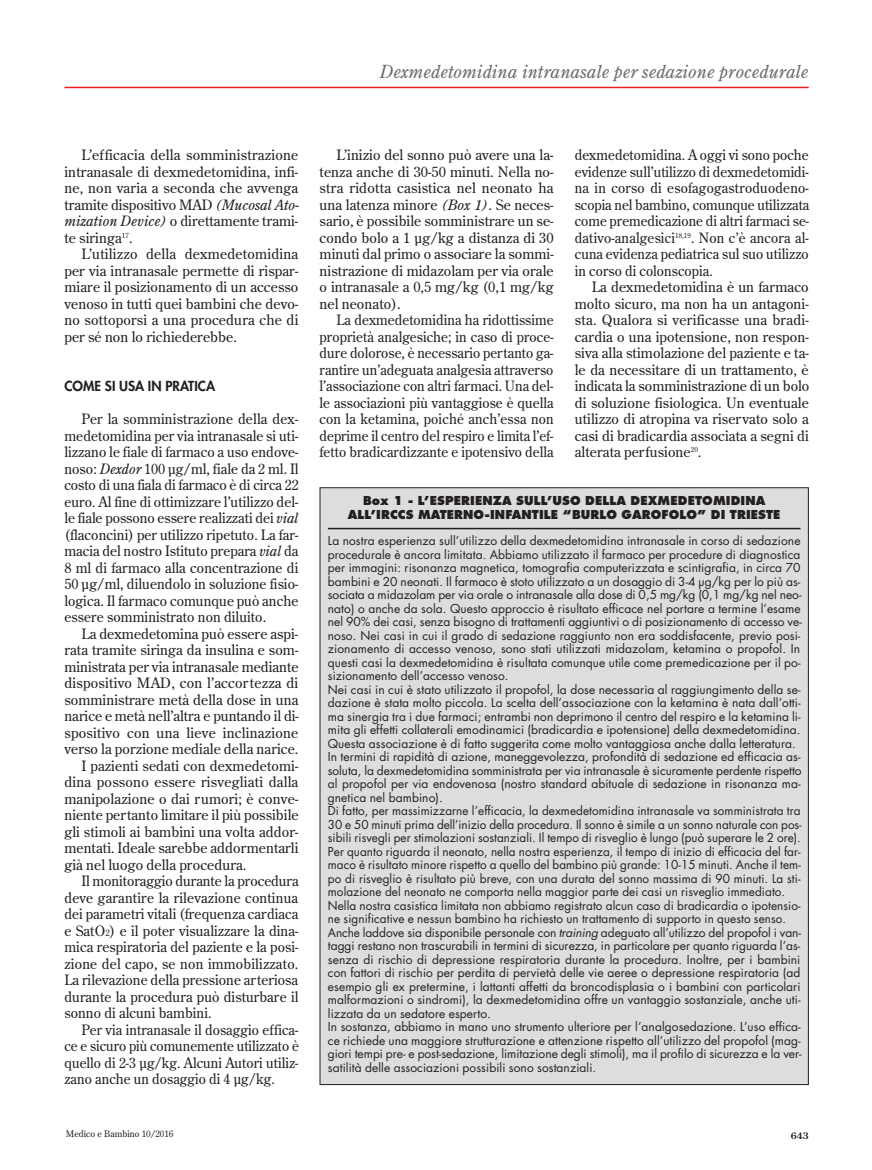
<style>
.page{position:relative;width:872px;height:1170px;background:#fff}
.page>*{position:absolute;margin:0;border:0;box-sizing:border-box;transform-origin:0 0}
.t1{font:italic 18px "Century Old Style";letter-spacing:.005em;color:#6c6d70}
.t2{font:14.25px/16.5px "Century Old Style";letter-spacing:.005em;color:#231f20;text-align:justify}
.t3{font:14.25px/16.5px "Century Old Style";letter-spacing:.005em;color:#231f20;text-align:justify;scale:.96 1}
.t4{font:800 13.5px "Futura";letter-spacing:.005em;color:#231f20}
.t5{font:12px/13.5px "Futura";letter-spacing:.005em;color:#231f20}
.t6{font:800 12px/13.5px "Futura";letter-spacing:.01em;color:#231f20;text-align:center}
.t7{font:9px "Century Old Style";color:#231f20}
.t8{font:700 9px "Century Old Style";color:#231f20}
.s1{font-style:italic}
.s2{font-size:9px}
</style>
<div class="page">
<hr style="left:64px;top:87px;width:745px;height:1px;background:#ee1d23">
<div style="left:320px;top:488px;width:488px;height:597px;background:#dcdddf"></div>
<hr style="left:328px;top:528px;width:472px;height:1px;background:#231f20">
<h1 class="t1" style="left:380px;top:60px;width:430px">Dexmedetomidina intranasale per sedazione procedurale</h1>
<p class="t2" style="left:64px;top:147px;width:236px;text-indent:17px">L’efficacia della somministrazione intranasale di dexmedetomidina, infi&shy;ne, non varia a seconda che avvenga tramite dispositivo MAD <span class="s1">(Mucosal Ato&shy;mization Device)</span> o direttamente trami&shy;te siringa<sup>17</sup>.</p>
<p class="t2" style="left:64px;top:246px;width:236px;text-indent:17px">L’utilizzo della dexmedetomidina per via intranasale permette di rispar&shy;miare il posizionamento di un accesso venoso in tutti quei bambini che devo&shy;no sottoporsi a una procedura che di per sé non lo richiederebbe.</p>
<p class="t4" style="left:64px;top:377px;width:152px">COME SI USA IN PRATICA</p>
<p class="t2" style="left:64px;top:411px;width:236px;text-indent:17px">Per la somministrazione della dex&shy;medetomidina per via intranasale si uti&shy;lizzano le fiale di farmaco a uso endove&shy;noso: <span class="s1">Dexdor</span> 100 µg/ml, fiale da 2 ml. Il costo di una fiala di farmaco è di circa 22 euro. Al fine di ottimizzare l’utilizzo del&shy;le fiale possono essere realizzati dei <span class="s1">vial </span>(flaconcini) per utilizzo ripetuto. La far&shy;macia del nostro Istituto prepara <span class="s1">vial</span> da 8 ml di farmaco alla concentrazione di 50 µg/ml, diluendolo in soluzione fisio&shy;logica. Il farmaco comunque può anche essere somministrato non diluito.</p>
<p class="t2" style="left:81px;top:625px;width:218px">La dexmedetomina può essere aspi-</p>
<p class="t2" style="left:64px;top:642px;width:235px">rata tramite siringa da insulina e som-</p>
<p class="t2" style="left:64px;top:658px;width:236px">ministrata per via intranasale mediante</p>
<p class="t2" style="left:64px;top:675px;width:235px">dispositivo MAD, con l’accortezza di</p>
<p class="t2" style="left:64px;top:691px;width:235px">somministrare metà della dose in una</p>
<p class="t2" style="left:64px;top:708px;width:236px">narice e metà nell’altra e puntando il di-</p>
<p class="t2" style="left:64px;top:724px;width:235px">spositivo con una lieve inclinazione</p>
<p class="t2" style="left:64px;top:741px;width:235px">verso la porzione mediale della narice.</p>
<p class="t2" style="left:81px;top:757px;width:218px">I pazienti sedati con dexmedetomi-</p>
<p class="t2" style="left:64px;top:774px;width:235px">dina possono essere risvegliati dalla</p>
<p class="t2" style="left:64px;top:790px;width:235px">manipolazione o dai rumori; è conve-</p>
<p class="t2" style="left:64px;top:807px;width:236px">niente pertanto limitare il più possibile</p>
<p class="t2" style="left:64px;top:823px;width:235px">gli stimoli ai bambini una volta addor-</p>
<p class="t2" style="left:64px;top:840px;width:235px">mentati. Ideale sarebbe addormentarli</p>
<p class="t2" style="left:64px;top:856px;width:183px">già nel luogo della procedura.</p>
<p class="t2" style="left:81px;top:873px;width:219px">Il monitoraggio durante la procedura</p>
<p class="t2" style="left:64px;top:889px;width:235px">deve garantire la rilevazione continua</p>
<p class="t2" style="left:64px;top:906px;width:235px">dei parametri vitali (frequenza cardiaca</p>
<p class="t2" style="left:64px;top:922px;width:235px">e SatO<span class="s2">2</span>) e il poter visualizzare la dina-</p>
<p class="t2" style="left:64px;top:939px;width:236px">mica respiratoria del paziente e la posi-</p>
<p class="t2" style="left:64px;top:955px;width:235px">zione del capo, se non immobilizzato.</p>
<p class="t2" style="left:64px;top:972px;width:235px">La rilevazione della pressione arteriosa</p>
<p class="t2" style="left:64px;top:988px;width:235px">durante la procedura può disturbare il</p>
<p class="t2" style="left:64px;top:1005px;width:149px">sonno di alcuni bambini.</p>
<p class="t3" style="left:81px;top:1021px;width:227px">Per via intranasale il dosaggio effica-</p>
<p class="t3" style="left:64px;top:1038px;width:246px">ce e sicuro più comunemente utilizzato è</p>
<p class="t3" style="left:64px;top:1054px;width:245px">quello di 2-3 µg/kg. Alcuni Autori utiliz-</p>
<p class="t3" style="left:64px;top:1071px;width:221px">zano anche un dosaggio di 4 µg/kg.</p>
<p class="t2" style="left:320px;top:147px;width:236px;text-indent:17px">L’inizio del sonno può avere una la&shy;tenza anche di 30-50 minuti. Nella no&shy;stra ridotta casistica nel neonato ha una latenza minore <span class="s1">(Box 1)</span>. Se neces&shy;sario, è possibile somministrare un se&shy;condo bolo a 1 µg/kg a distanza di 30 minuti dal primo o associare la sommi&shy;nistrazione di midazolam per via orale o intranasale a 0,5 mg/kg (0,1 mg/kg nel neonato).</p>
<p class="t3" style="left:320px;top:312px;width:245px;text-indent:17px">La dexmedetomidina ha ridottissime proprietà analgesiche; in caso di proce&shy;dure dolorose, è necessario pertanto ga&shy;rantire un’adeguata analgesia attraverso l’associazione con altri farmaci. Una del&shy;le associazioni più vantaggiose è quella con la ketamina, poiché anch’essa non deprime il centro del respiro e limita l’ef&shy;fetto bradicardizzante e ipotensivo della</p>
<p class="t3" style="left:575px;top:147px;width:246px">dexmedetomidina. A oggi vi sono poche evidenze sull’utilizzo di dexmedetomidi&shy;na in corso di esofagogastroduodeno&shy;scopia nel bambino, comunque utilizzata come premedicazione di altri farmaci se&shy;dativo-analgesici<sup>18,19</sup>. Non c’è ancora al&shy;cuna evidenza pediatrica sul suo utilizzo in corso di colonscopia.</p>
<p class="t2" style="left:575px;top:279px;width:236px;text-indent:17px">La dexmedetomidina è un farmaco molto sicuro, ma non ha un antagoni&shy;sta. Qualora si verificasse una bradi&shy;cardia o una ipotensione, non respon&shy;siva alla stimolazione del paziente e ta&shy;le da necessitare di un trattamento, è indicata la somministrazione di un bolo di soluzione fisiologica. Un eventuale utilizzo di atropina va riservato solo a casi di bradicardia associata a segni di alterata perfusione<sup>20</sup>.</p>
<p class="t6" style="left:348px;top:494px;width:434px">Box 1 - L’ESPERIENZA SULL’USO DELLA DEXMEDETOMIDINA<br>ALL’IRCCS MATERNO-INFANTILE “BURLO GAROFOLO” DI TRIESTE</p>
<p class="t5" style="left:328px;top:534px;width:475px">La nostra esperienza sull’utilizzo della dexmedetomidina intranasale in corso di sedazione procedurale è ancora limitata. Abbiamo utilizzato il farmaco per procedure di diagnostica per immagini: risonanza magnetica, tomografia computerizzata e scintigrafia, in circa 70 bambini e 20 neonati. Il farmaco è stoto utilizzato a un dosaggio di 3-4 µg/kg per lo più as&shy;sociata a midazolam per via orale o intranasale alla dose di 0,5 mg/kg (0,1 mg/kg nel neo&shy;nato) o anche da sola. Questo approccio è risultato efficace nel portare a termine l’esame nel 90% dei casi, senza bisogno di trattamenti aggiuntivi o di posizionamento di accesso ve&shy;noso. Nei casi in cui il grado di sedazione raggiunto non era soddisfacente, previo posi&shy;zionamento di accesso venoso, sono stati utilizzati midazolam, ketamina o propofol. In questi casi la dexmedetomidina è risultata comunque utile come premedicazione per il po&shy;sizionamento dell’accesso venoso.<br>Nei casi in cui è stato utilizzato il propofol, la dose necessaria al raggiungimento della se&shy;dazione è stata molto piccola. La scelta dell’associazione con la ketamina è nata dall’otti&shy;ma sinergia tra i due farmaci; entrambi non deprimono il centro del respiro e la ketamina li&shy;mita gli effetti collaterali emodinamici (bradicardia e ipotensione) della dexmedetomidina.<br>Questa associazione è di fatto suggerita come molto vantaggiosa anche dalla letteratura.<br>In termini di rapidità di azione, maneggevolezza, profondità di sedazione ed efficacia as&shy;soluta, la dexmedetomidina somministrata per via intranasale è sicuramente perdente rispetto al propofol per via endovenosa (nostro standard abituale di sedazione in risonanza ma&shy;gnetica nel bambino).<br>Di fatto, per massimizzarne l’efficacia, la dexmedetomidina intranasale va somministrata tra 30 e 50 minuti prima dell’inizio della procedura. Il sonno è simile a un sonno naturale con pos&shy;sibili risvegli per stimolazioni sostanziali. Il tempo di risveglio è lungo (può superare le 2 ore).<br>Per quanto riguarda il neonato, nella nostra esperienza, il tempo di inizio di efficacia del far&shy;maco è risultato minore rispetto a quello del bambino più grande: 10-15 minuti. Anche il tem&shy;po di risveglio è risultato più breve, con una durata del sonno massima di 90 minuti. La sti&shy;molazione del neonato ne comporta nella maggior parte dei casi un risveglio immediato.<br>Nella nostra casistica limitata non abbiamo registrato alcun caso di bradicardia o ipotensio&shy;ne significative e nessun bambino ha richiesto un trattamento di supporto in questo senso.<br>Anche laddove sia disponibile personale con <span class="s1">training</span>adeguato all’utilizzo del propofol i van&shy;taggi restano non trascurabili in termini di sicurezza, in particolare per quanto riguarda l’as&shy;senza di rischio di depressione respiratoria durante la procedura. Inoltre, per i bambini con fattori di rischio per perdita di pervietà delle vie aeree o depressione respiratoria (ad esempio gli ex pretermine, i lattanti affetti da broncodisplasia o i bambini con particolari malformazioni o sindromi), la dexmedetomidina offre un vantaggio sostanziale, anche uti&shy;lizzata da un sedatore esperto.<br>In sostanza, abbiamo in mano uno strumento ulteriore per l’analgosedazione. L’uso effica&shy;ce richiede una maggiore strutturazione e attenzione rispetto all’utilizzo del propofol (mag&shy;giori tempi pre- e post-sedazione, limitazione degli stimoli), ma il profilo di sicurezza e la ver&shy;satilità delle associazioni possibili sono sostanziali.</p>
<p class="t7" style="left:66px;top:1128px;width:109px">Medico e Bambino 10/2016</p>
<p class="t8" style="left:791px;top:1129px;width:19px">643</p>
</div>
